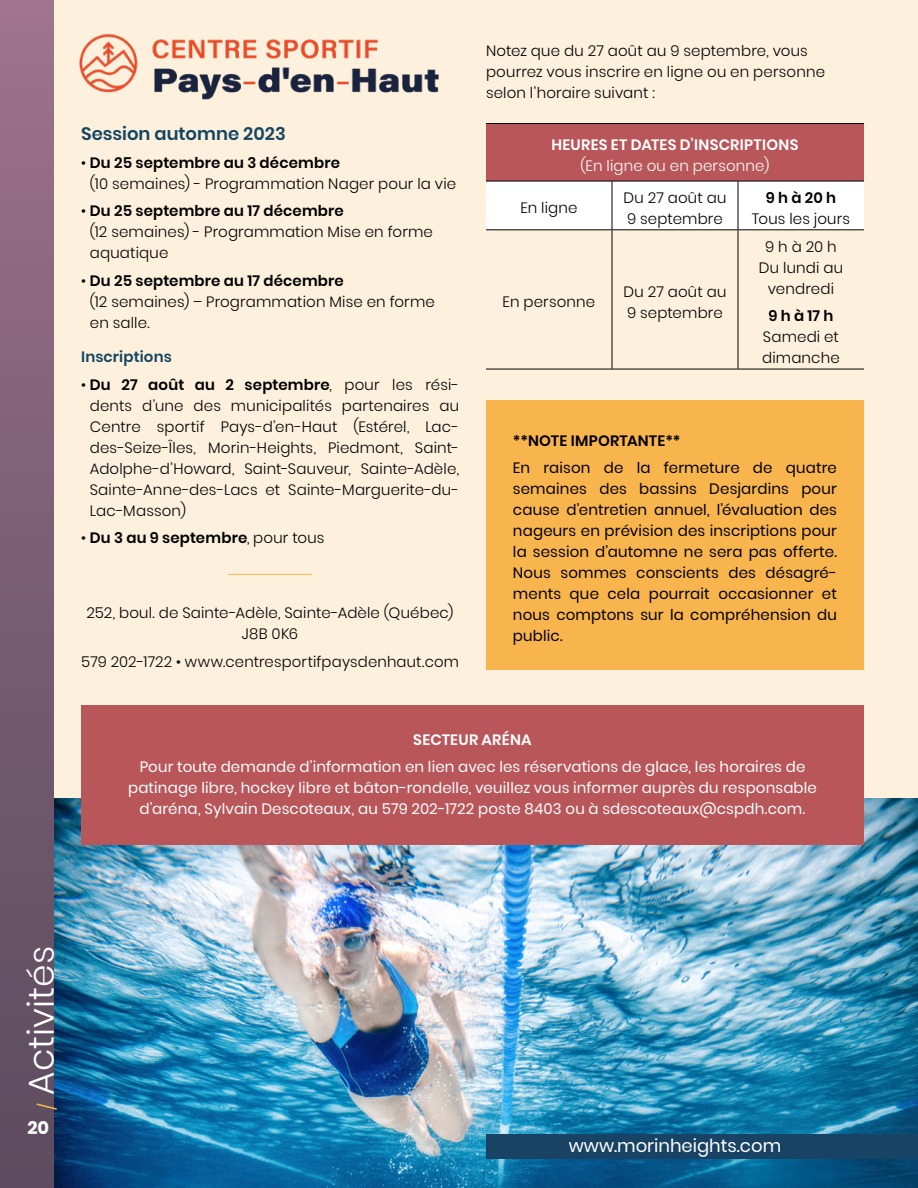
<style>
.page{position:relative;width:918px;height:1188px;background:#fff}
.page>*{position:absolute;margin:0;border:0;box-sizing:border-box;transform-origin:0 0}
.t1{font:300 36px "Poppins";color:#fff}
.t2{font:18px "Poppins";color:#fff}
.t3{font:600 18px "Poppins";color:#154661}
.t4{font:700 18px "Poppins";color:#fff}
.t5{font:300 15px/21px "Poppins";letter-spacing:.01em;color:#000}
.t6{font:15px/21px "Poppins";letter-spacing:.01em;color:#000;text-align:justify}
.t7{font:15px/21px "Poppins";letter-spacing:.01em;color:#fff;text-align:center}
.t8{font:600 15px "Poppins";letter-spacing:.01em;color:#000}
.t9{font:600 15px "Poppins";letter-spacing:.015em;color:#fff}
.t10{font:300 15px "Poppins";letter-spacing:.01em;color:#fff}
.t11{font:600 15px "Poppins";letter-spacing:.005em;color:#154661}
.s1{font-weight:600}
.s2{font-weight:300}
.s3{font-weight:400;font-size:18px;color:#f4b848}
</style>
<div class="page">
<div style="left:54px;top:0;width:864px;height:1188px;background:#fdf1de"></div>
<img style="left:54px;top:798px;width:864px;height:390px">
<div style="left:486px;top:400px;width:378px;height:270px;background:#f9b54d"></div>
<div style="left:0;top:0;width:54px;height:1188px;background:linear-gradient(to bottom,#9d738b,#594a5d)"></div>
<div style="left:486px;top:1134px;width:432px;height:25px;background:#184364"></div>
<div style="left:486px;top:123px;width:378px;height:58px;background:#b8565a"></div>
<div style="left:486px;top:182px;width:378px;height:47px;background:#fff"></div>
<hr style="left:612px;top:181px;width:1px;height:48px;background:#000">
<hr style="left:738px;top:181px;width:1px;height:48px;background:#000">
<hr style="left:486px;top:229px;width:126px;height:1px;background:#000">
<hr style="left:612px;top:229px;width:126px;height:1px;background:#000">
<hr style="left:612px;top:230px;width:1px;height:139px;background:#000">
<hr style="left:738px;top:229px;width:126px;height:1px;background:#000">
<hr style="left:738px;top:230px;width:1px;height:139px;background:#000">
<hr style="left:486px;top:369px;width:126px;height:1px;background:#000">
<hr style="left:612px;top:369px;width:126px;height:1px;background:#000">
<hr style="left:738px;top:369px;width:126px;height:1px;background:#000">
<hr style="left:486px;top:123px;width:126px;height:1px;background:#000">
<hr style="left:612px;top:123px;width:126px;height:1px;background:#000">
<hr style="left:738px;top:123px;width:126px;height:1px;background:#000">
<hr style="left:486px;top:181px;width:126px;height:1px;background:#000">
<hr style="left:612px;top:181px;width:126px;height:1px;background:#000">
<hr style="left:738px;top:181px;width:126px;height:1px;background:#000">
<div style="left:81px;top:705px;width:783px;height:140px;background:#b8565a"></div>
<img style="left:79px;top:33px;width:360px;height:67px">
<hr style="left:228px;top:574px;width:84px;height:1px;background:#f9b54d">
<p class="t3" style="left:81px;top:124px;width:206px">Session automne 2023</p>
<p class="t5" style="left:90px;top:152px;width:368px;text-indent:-9px">• <span class="s1">Du 25 septembre au 3 décembre<br></span>(10 semaines) - Programmation Nager pour la vie</p>
<p class="t5" style="left:90px;top:201px;width:345px;text-indent:-9px">• <span class="s1">Du 25 septembre au 17 décembre<br></span>(12 semaines) - Programmation Mise en forme aquatique</p>
<p class="t5" style="left:90px;top:270px;width:347px;text-indent:-9px">• <span class="s1">Du 25 septembre au 17 décembre<br></span>(12 semaines) – Programmation Mise en forme en salle.</p>
<p class="t11" style="left:81px;top:348px;width:92px">Inscriptions</p>
<p class="t5" style="left:90px;top:374px;width:371px;text-align:justify;text-indent:-9px">• <span class="s1">Du 27 août au 2 septembre</span>, pour les rési&shy;dents d’une des municipalités partenaires au Centre sportif Pays-d’en-Haut (Estérel, Lac&shy;des-Seize-Îles, Morin-Heights, Piedmont, Saint-Adolphe-d’Howard, Saint-Sauveur, Sainte-Adèle, Sainte-Anne-des-Lacs et Sainte-Marguerite-du-Lac-Masson)</p>
<p class="t8" style="left:81px;top:529px;width:245px"><span class="s2">•</span> Du 3 au 9 septembre<span class="s2">, pour tous</span></p>
<p class="t5" style="left:86px;top:603px;width:369px;text-align:center">252, boul. de Sainte-Adèle, Sainte-Adèle (Québec)<br>J8B 0K6</p>
<p class="t5" style="left:81px;top:651px;width:379px">579 202-1722 • www.centresportifpaysdenhaut.com</p>
<p class="t5" style="left:486px;top:41px;width:341px">Notez que du 27 août au 9 septembre, vous pourrez vous inscrire en ligne ou en personne selon l’horaire suivant :</p>
<p class="t9" style="left:551px;top:136px;width:249px">HEURES ET DATES D’INSCRIPTIONS</p>
<p class="t10" style="left:581px;top:157px;width:190px">(En ligne ou en personne)</p>
<p class="t5" style="left:520px;top:198px;width:59px">En ligne</p>
<p class="t5" style="left:623px;top:187px;width:105px">Du 27 août au<br>9 septembre</p>
<p class="t8" style="left:766px;top:189px;width:72px">9 h à 20 h</p>
<p class="t5" style="left:752px;top:208px;width:100px">Tous les jours</p>
<p class="t5" style="left:503px;top:292px;width:94px">En personne</p>
<p class="t5" style="left:623px;top:281px;width:105px">Du 27 août au<br>9 septembre</p>
<p class="t5" style="left:759px;top:236px;width:86px;text-align:center">9 h à 20 h<br>Du lundi au vendredi</p>
<p class="t8" style="left:769px;top:307px;width:66px">9 h à 17 h</p>
<p class="t5" style="left:762px;top:326px;width:79px">Samedi et dimanche</p>
<p class="t8" style="left:513px;top:432px;width:169px">**NOTE IMPORTANTE**</p>
<p class="t6" style="left:513px;top:457px;width:326px">En raison de la fermeture de quatre semaines des bassins Desjardins pour cause d’entretien annuel, l’évaluation des nageurs en prévision des inscriptions pour la session d’automne ne sera pas offerte.<br>Nous sommes conscients des désagré&shy;ments que cela pourrait occasionner et nous comptons sur la compréhension du public.</p>
<p class="t9" style="left:413px;top:731px;width:120px">SECTEUR ARÉNA</p>
<p class="t7" style="left:128px;top:757px;width:690px">Pour toute demande d’information en lien avec les réservations de glace, les horaires de patinage libre, hockey libre et bâton-rondelle, veuillez vous informer auprès du responsable d’aréna, Sylvain Descoteaux, au 579 202-1722 poste 8403 ou à sdescoteaux@cspdh.com.</p>
<h1 class="t1" style="left:21px;top:1110px;width:166px;rotate:-90deg"><span class="s3">/</span> Activités</h1>
<p class="t4" style="left:27px;top:1117px;width:23px">20</p>
<p class="t2" style="left:569px;top:1135px;width:214px">www.morinheights.com</p>
</div>
